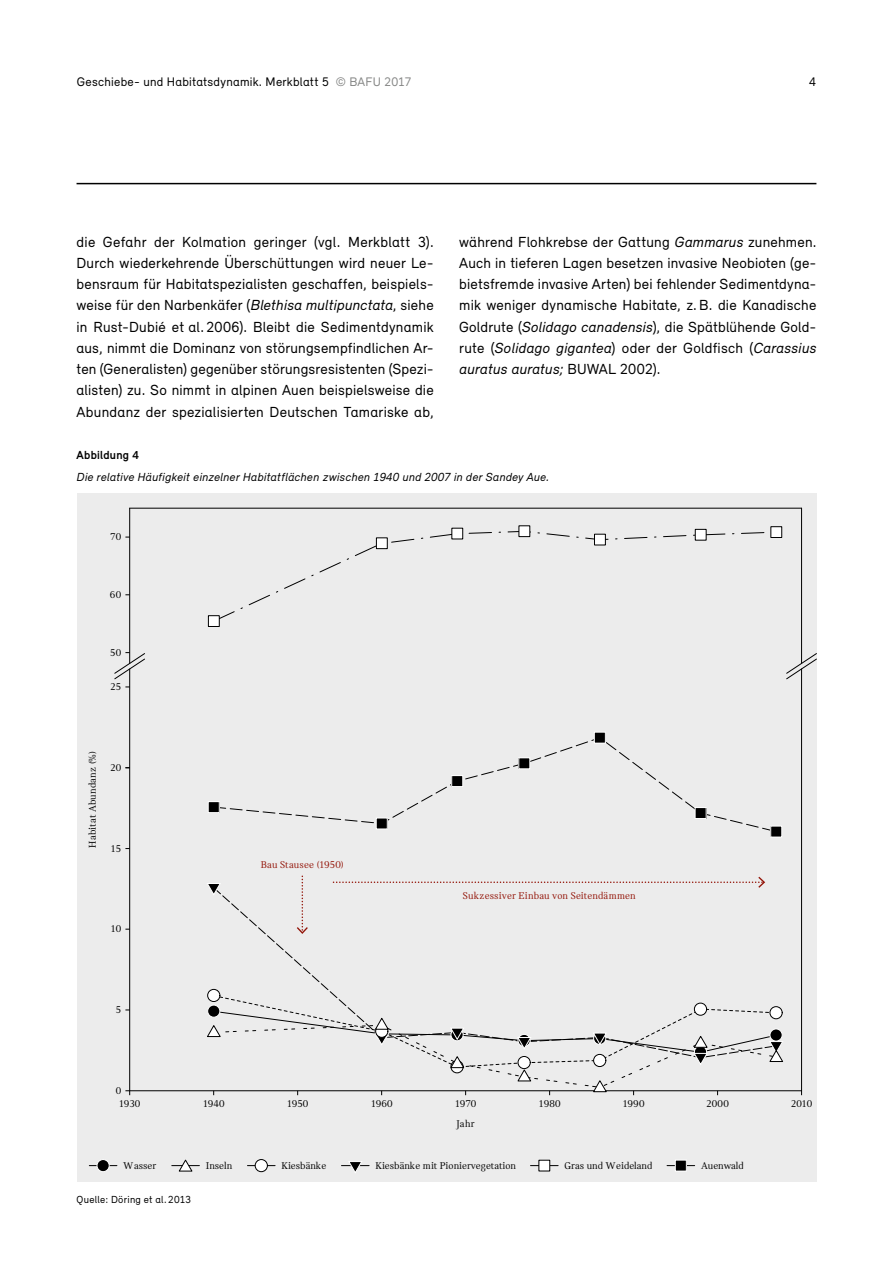
<style>
.page{position:relative;width:893px;height:1263px;background:#fff}
.page>*{position:absolute;margin:0;border:0;box-sizing:border-box;transform-origin:0 0}
.t1{font:15px/21.3px "Relevant";letter-spacing:.015em;color:#000;text-align:justify}
.t2{font:12.75px "Relevant";letter-spacing:.02em;color:#000}
._08_Legende_Text{font:italic 12px "Relevant";letter-spacing:.02em;color:#000}
._08_Legende_Titel{font:700 12px "Relevant";letter-spacing:.02em;color:#000}
.t3{font:10.5px "Catalog";color:#000}
.t4{font:10.5px "Catalog";letter-spacing:.01em;color:#931408}
.t5{font:10.5px "Relevant";letter-spacing:.025em;color:#000}
.t6{font:10.5px "Catalog";letter-spacing:.02em;color:#000}
.s1{color:#868786}
.s2{font-style:italic}
</style>
<div class="page">
<hr style="left:77px;top:183px;width:739px;height:1px;background:#000">
<div style="left:77px;top:493px;width:739px;height:689px;background:#ececec"></div>
<hr style="left:130px;top:1090px;width:671px;height:1px;background:#000">
<hr style="left:130px;top:508px;width:671px;height:1px;background:#000">
<hr style="left:129px;top:508px;width:1px;height:155px;background:#000">
<hr style="left:801px;top:669px;width:1px;height:422px;background:#000">
<hr style="left:801px;top:508px;width:1px;height:155px;background:#000">
<svg style="left:786px;top:653px;width:31px;height:26px"></svg>
<hr style="left:129px;top:669px;width:1px;height:422px;background:#000">
<svg style="left:125px;top:1090px;width:5px;height:5px"></svg>
<svg style="left:114px;top:652px;width:31px;height:27px"></svg>
<svg style="left:220px;top:531px;width:545px;height:88px"></svg>
<svg style="left:220px;top:739px;width:550px;height:92px"></svg>
<svg style="left:333px;top:877px;width:432px;height:11px"></svg>
<svg style="left:297px;top:876px;width:11px;height:58px"></svg>
<svg style="left:207px;top:883px;width:14px;height:12px"></svg>
<div style="left:208px;top:802px;width:11px;height:10px;background:#000"></div>
<div style="left:208px;top:801px;width:12px;height:12px;border:1px solid #fff"></div>
<div style="left:376px;top:818px;width:11px;height:11px;background:#000"></div>
<div style="left:376px;top:818px;width:12px;height:11px;border:1px solid #fff"></div>
<div style="left:452px;top:775px;width:11px;height:11px;background:#000"></div>
<div style="left:451px;top:775px;width:12px;height:12px;border:1px solid #fff"></div>
<div style="left:519px;top:758px;width:11px;height:11px;background:#000"></div>
<div style="left:518px;top:757px;width:12px;height:12px;border:1px solid #fff"></div>
<div style="left:594px;top:732px;width:11px;height:11px;background:#000"></div>
<div style="left:594px;top:732px;width:12px;height:11px;border:1px solid #fff"></div>
<div style="left:695px;top:807px;width:11px;height:11px;background:#000"></div>
<div style="left:695px;top:807px;width:11px;height:12px;border:1px solid #fff"></div>
<div style="left:771px;top:826px;width:11px;height:11px;background:#000"></div>
<div style="left:770px;top:826px;width:12px;height:11px;border:1px solid #fff"></div>
<div style="left:207px;top:989px;width:13px;height:13px;background:#fff;border:1px solid #000;border-radius:50%"></div>
<svg style="left:206px;top:995px;width:578px;height:100px"></svg>
<div style="left:208px;top:616px;width:11px;height:10px;background:#fff"></div>
<div style="left:208px;top:615px;width:12px;height:12px;border:1px solid #000"></div>
<div style="left:376px;top:538px;width:11px;height:11px;background:#fff"></div>
<div style="left:376px;top:537px;width:12px;height:12px;border:1px solid #000"></div>
<div style="left:452px;top:528px;width:11px;height:11px;background:#fff"></div>
<div style="left:451px;top:528px;width:12px;height:11px;border:1px solid #000"></div>
<div style="left:519px;top:526px;width:11px;height:11px;background:#fff"></div>
<div style="left:519px;top:525px;width:11px;height:12px;border:1px solid #000"></div>
<div style="left:594px;top:534px;width:11px;height:11px;background:#fff"></div>
<div style="left:594px;top:534px;width:12px;height:11px;border:1px solid #000"></div>
<div style="left:695px;top:529px;width:11px;height:11px;background:#fff"></div>
<div style="left:695px;top:529px;width:11px;height:11px;border:1px solid #000"></div>
<div style="left:771px;top:527px;width:11px;height:10px;background:#fff"></div>
<div style="left:770px;top:526px;width:12px;height:12px;border:1px solid #000"></div>
<svg style="left:247px;top:1165px;width:28px;height:1px"></svg>
<svg style="left:89px;top:1165px;width:28px;height:1px"></svg>
<div style="left:97px;top:1159px;width:13px;height:13px;background:#000;border:1px solid #fff;border-radius:50%"></div>
<div style="left:255px;top:1159px;width:13px;height:13px;background:#fff;border:1px solid #000;border-radius:50%"></div>
<svg style="left:530px;top:1165px;width:28px;height:1px"></svg>
<svg style="left:667px;top:1165px;width:28px;height:1px"></svg>
<div style="left:675px;top:1160px;width:11px;height:11px;background:#000"></div>
<div style="left:675px;top:1160px;width:12px;height:11px;border:1px solid #fff"></div>
<div style="left:539px;top:1160px;width:11px;height:11px;background:#fff"></div>
<svg style="left:172px;top:1159px;width:27px;height:13px"></svg>
<svg style="left:341px;top:1161px;width:28px;height:12px"></svg>
<p class="t2" style="left:77px;top:74px;width:336px">Geschiebe- und Habitatsdynamik. Merkblatt 5 <span class="s1">© BAFU 2017</span></p>
<p class="t2" style="left:809px;top:74px;width:8px">4</p>
<p class="t1" style="left:77px;top:231px;width:359px">die Gefahr der Kolmation geringer (vgl. Merkblatt 3).<br>Durch wiederkehrende Überschüttungen wird neuer Le&shy;bensraum für Habitatspezialisten geschaffen, beispiels&shy;weise für den Narbenkäfer (<span class="s2">Blethisa multipunctata</span>, siehe in Rust-Dubié et al. 2006). Bleibt die Sedimentdynamik aus, nimmt die Dominanz von störungsempfindlichen Ar&shy;ten (Generalisten) gegenüber störungsresistenten (Spezi&shy;alisten) zu. So nimmt in alpinen Auen beispielsweise die Abundanz der spezialisierten Deutschen Tamariske ab,</p>
<p class="t1" style="left:459px;top:231px;width:359px">während Flohkrebse der Gattung <span class="s2">Gammarus</span> zunehmen.<br>Auch in tieferen Lagen besetzen invasive Neobioten (ge&shy;bietsfremde invasive Arten) bei fehlender Sedimentdyna&shy;mik weniger dynamische Habitate, z.B. die Kanadische Goldrute (<span class="s2">Solidago canadensis</span>), die Spätblühende Gold&shy;rute (<span class="s2">Solidago gigantea</span>) oder der Goldfisch (<span class="s2">Carassius auratus auratus;</span> BUWAL 2002).</p>
<h4 class="_08_Legende_Titel" style="left:77px;top:448px;width:64px">Abbildung 4</h4>
<h5 class="_08_Legende_Text" style="left:77px;top:469px;width:474px">Die relative Häufigkeit einzelner Habitatflächen zwischen 1940 und 2007 in der Sandey Aue.</h5>
<p class="t3" style="left:110px;top:531px;width:12px">70</p>
<p class="t3" style="left:110px;top:589px;width:13px">60</p>
<p class="t3" style="left:110px;top:646px;width:13px">50</p>
<p class="t3" style="left:110px;top:681px;width:13px">25</p>
<p class="t6" style="left:86px;top:848px;width:98px;rotate:-90deg">Habitat Abundanz (%)</p>
<p class="t3" style="left:110px;top:762px;width:13px">20</p>
<p class="t3" style="left:111px;top:842px;width:12px">15</p>
<p class="t3" style="left:111px;top:923px;width:12px">10</p>
<p class="t4" style="left:261px;top:859px;width:84px">Bau Stausee (1950)</p>
<p class="t4" style="left:463px;top:889px;width:174px">Sukzessiver Einbau von Seitendämmen</p>
<p class="t3" style="left:116px;top:1004px;width:7px">5</p>
<p class="t3" style="left:116px;top:1085px;width:7px">0</p>
<p class="t3" style="left:119px;top:1098px;width:23px">1930</p>
<p class="t3" style="left:203px;top:1098px;width:23px">1940</p>
<p class="t3" style="left:287px;top:1098px;width:23px">1950</p>
<p class="t3" style="left:371px;top:1098px;width:23px">1960</p>
<p class="t3" style="left:455px;top:1098px;width:23px">1970</p>
<p class="t3" style="left:539px;top:1098px;width:23px">1980</p>
<p class="t3" style="left:623px;top:1098px;width:23px">1990</p>
<p class="t3" style="left:706px;top:1098px;width:24px">2000</p>
<p class="t3" style="left:791px;top:1098px;width:23px">2010</p>
<p class="t3" style="left:457px;top:1118px;width:20px">Jahr</p>
<p class="t3" style="left:123px;top:1159px;width:35px">Wasser</p>
<p class="t3" style="left:206px;top:1159px;width:28px">Inseln</p>
<p class="t3" style="left:281px;top:1159px;width:46px">Kiesbänke</p>
<p class="t3" style="left:375px;top:1159px;width:142px">Kiesbänke mit Pioniervegetation</p>
<p class="t3" style="left:564px;top:1159px;width:89px">Gras und Weideland</p>
<p class="t3" style="left:701px;top:1159px;width:44px">Auenwald</p>
<p class="t5" style="left:77px;top:1193px;width:116px">Quelle: Döring et al. 2013</p>
</div>
